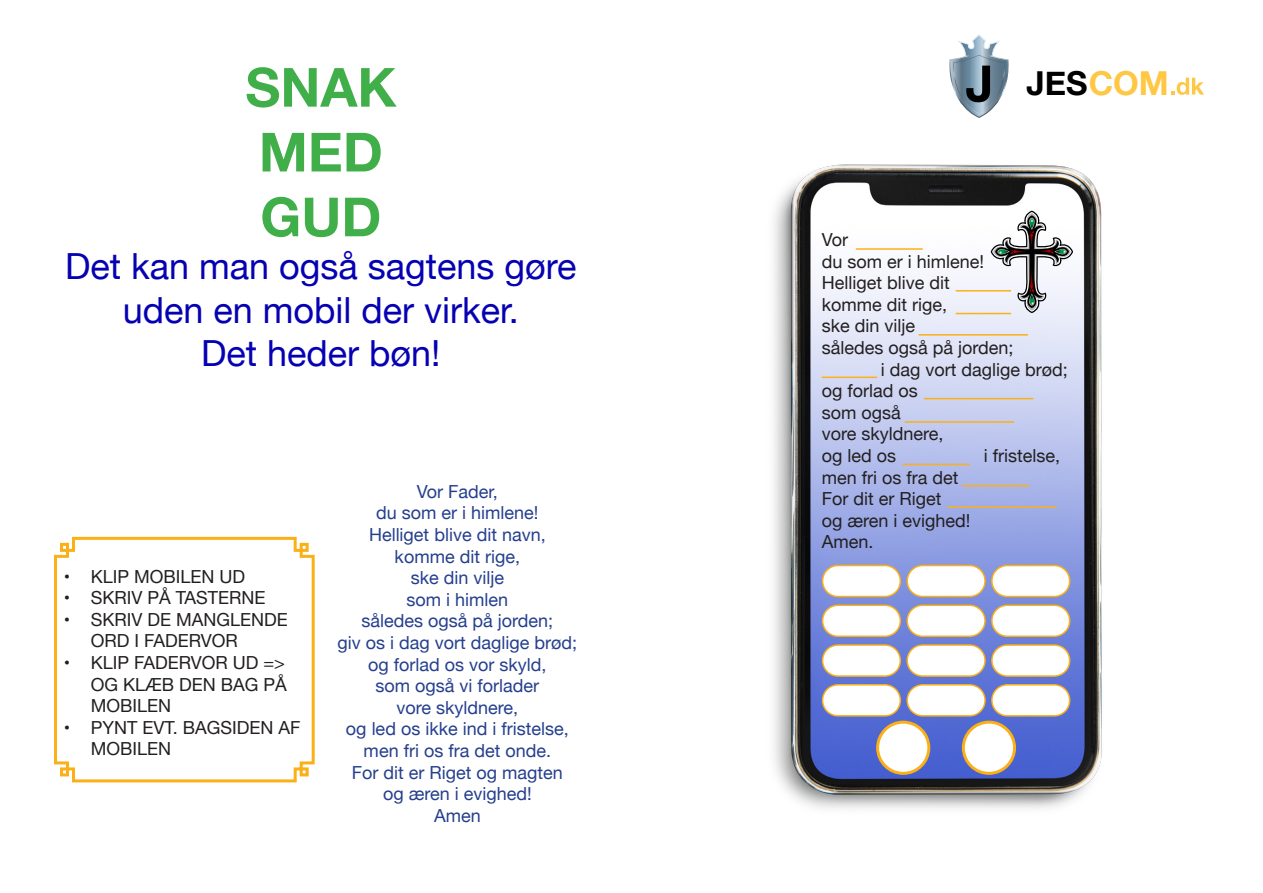
<style>
.page{position:relative;width:1263px;height:893px;background:#fff}
.page>*{position:absolute;margin:0;border:0;box-sizing:border-box;transform-origin:0 0}
.t1{font:700 54px "Helvetica Neue";color:#40ae49}
.t2{font:36px/43.2px "Helvetica Neue";color:#0600b3;text-align:center}
.t3{font:700 33px "Helvetica Neue";color:#000}
.t4{font:18px/21.6px "Helvetica Neue";color:#231f20}
.t5{font:18px "Helvetica Neue";color:#253f8e}
.s1{font-size:50.25px}
.s2{color:#fec744}
</style>
<div class="page">
<img style="left:773px;top:164px;width:329px;height:645px">
<svg style="left:54px;top:536px;width:261px;height:247px"></svg>
<div style="left:907px;top:565px;width:78px;height:31px;background:#fff;border-radius:16px"></div>
<div style="left:906px;top:565px;width:80px;height:32px;border:2px solid #fbb018;border-radius:16px"></div>
<div style="left:907px;top:605px;width:78px;height:31px;background:#fff;border-radius:16px"></div>
<div style="left:906px;top:604px;width:80px;height:33px;border:2px solid #fbb018;border-radius:16px"></div>
<div style="left:907px;top:645px;width:78px;height:31px;background:#fff;border-radius:16px"></div>
<div style="left:906px;top:644px;width:80px;height:33px;border:2px solid #fbb018;border-radius:16px"></div>
<div style="left:907px;top:685px;width:78px;height:31px;background:#fff;border-radius:16px"></div>
<div style="left:906px;top:684px;width:80px;height:33px;border:2px solid #fbb018;border-radius:16px"></div>
<div style="left:992px;top:565px;width:78px;height:31px;background:#fff;border-radius:16px"></div>
<div style="left:991px;top:565px;width:79px;height:32px;border:2px solid #fbb018;border-radius:16px"></div>
<div style="left:992px;top:605px;width:78px;height:31px;background:#fff;border-radius:16px"></div>
<div style="left:991px;top:604px;width:79px;height:33px;border:2px solid #fbb018;border-radius:16px"></div>
<div style="left:992px;top:645px;width:78px;height:31px;background:#fff;border-radius:16px"></div>
<div style="left:991px;top:644px;width:79px;height:33px;border:2px solid #fbb018;border-radius:16px"></div>
<div style="left:992px;top:685px;width:78px;height:31px;background:#fff;border-radius:16px"></div>
<div style="left:991px;top:684px;width:79px;height:33px;border:2px solid #fbb018;border-radius:16px"></div>
<div style="left:822px;top:565px;width:78px;height:31px;background:#fff;border-radius:16px"></div>
<div style="left:822px;top:565px;width:79px;height:32px;border:2px solid #fbb018;border-radius:16px"></div>
<div style="left:822px;top:605px;width:78px;height:31px;background:#fff;border-radius:16px"></div>
<div style="left:822px;top:604px;width:79px;height:33px;border:2px solid #fbb018;border-radius:16px"></div>
<div style="left:822px;top:645px;width:78px;height:31px;background:#fff;border-radius:16px"></div>
<div style="left:822px;top:644px;width:79px;height:33px;border:2px solid #fbb018;border-radius:16px"></div>
<div style="left:822px;top:685px;width:78px;height:31px;background:#fff;border-radius:16px"></div>
<div style="left:822px;top:684px;width:79px;height:33px;border:2px solid #fbb018;border-radius:16px"></div>
<div style="left:877px;top:722px;width:52px;height:51px;background:#fff;border-radius:50%"></div>
<div style="left:876px;top:721px;width:54px;height:54px;border:3px solid #fbb018;border-radius:50%"></div>
<div style="left:963px;top:722px;width:51px;height:51px;background:#fff;border-radius:50%"></div>
<div style="left:962px;top:721px;width:54px;height:54px;border:3px solid #fbb018;border-radius:50%"></div>
<svg style="left:991px;top:211px;width:82px;height:102px"></svg>
<svg style="left:1013px;top:250px;width:15px;height:3px"></svg>
<hr style="left:856px;top:248px;width:67px;height:2px;background:#fbb018">
<hr style="left:902px;top:464px;width:67px;height:1px;background:#fbb018">
<hr style="left:962px;top:485px;width:67px;height:1px;background:#fbb018">
<hr style="left:918px;top:334px;width:110px;height:2px;background:#fbb018">
<hr style="left:924px;top:398px;width:109px;height:1px;background:#fbb018">
<hr style="left:905px;top:421px;width:109px;height:2px;background:#fbb018">
<hr style="left:947px;top:506px;width:110px;height:2px;background:#fbb018">
<hr style="left:956px;top:290px;width:55px;height:2px;background:#fbb018">
<hr style="left:822px;top:377px;width:55px;height:1px;background:#fbb018">
<hr style="left:956px;top:313px;width:55px;height:1px;background:#fbb018">
<svg style="left:949px;top:34px;width:60px;height:84px"></svg>
<svg style="left:1171px;top:78px;width:33px;height:17px"></svg>
<p class="t1" style="left:245px;top:45px;width:153px">SNAK</p>
<p class="t1" style="left:259px;top:110px;width:125px">MED</p>
<p class="t1" style="left:260px;top:175px;width:123px">GUD</p>
<p class="t2" style="left:65px;top:247px;width:513px">Det kan man også sagtens gøre uden en mobil der virker.</p>
<p class="t2" style="left:201px;top:334px;width:241px">Det heder bøn!</p>
<p class="t4" style="left:64px;top:566px;width:183px">• KLIP MOBILEN UD</p>
<p class="t4" style="left:64px;top:588px;width:203px">• SKRIV PÅ TASTERNE</p>
<p class="t4" style="left:91px;top:610px;width:199px;text-indent:-27px">• SKRIV DE MANGLENDE<br>ORD I FADERVOR</p>
<p class="t4" style="left:91px;top:653px;width:198px;text-align:justify;text-indent:-27px">• KLIP FADERVOR UD =&gt; OG KLÆB DEN BAG PÅ MOBILEN</p>
<p class="t4" style="left:91px;top:718px;width:211px;text-indent:-27px">• PYNT EVT. BAGSIDEN AF<br>MOBILEN</p>
<p class="t5" style="left:417px;top:478px;width:83px">Vor Fader,</p>
<p class="t5" style="left:376px;top:500px;width:164px">du som er i himlene!</p>
<p class="t5" style="left:369px;top:522px;width:178px">Helliget blive dit navn,</p>
<p class="t5" style="left:395px;top:543px;width:127px">komme dit rige,</p>
<p class="t5" style="left:411px;top:565px;width:95px">ske din vilje</p>
<p class="t5" style="left:406px;top:586px;width:103px">som i himlen</p>
<p class="t5" style="left:361px;top:608px;width:193px">således også på jorden;</p>
<p class="t5" style="left:337px;top:630px;width:241px">giv os i dag vort daglige brød;</p>
<p class="t5" style="left:368px;top:651px;width:180px">og forlad os vor skyld,</p>
<p class="t5" style="left:375px;top:673px;width:165px">som også vi forlader</p>
<p class="t5" style="left:396px;top:694px;width:123px">vore skyldnere,</p>
<p class="t5" style="left:346px;top:716px;width:224px">og led os ikke ind i fristelse,</p>
<p class="t5" style="left:364px;top:738px;width:189px">men fri os fra det onde.</p>
<p class="t5" style="left:352px;top:759px;width:213px">For dit er Riget og magten</p>
<p class="t5" style="left:383px;top:781px;width:150px">og æren i evighed!</p>
<p class="t5" style="left:434px;top:802px;width:48px">Amen</p>
<p class="t3" style="left:965px;top:57px;width:205px"><span class="s1">J</span> JES<span class="s2">COM</span></p>
<p class="t4" style="left:822px;top:230px;width:28px">Vor</p>
<p class="t4" style="left:822px;top:251px;width:164px">du som er i himlene!</p>
<p class="t4" style="left:822px;top:273px;width:129px">Helliget blive dit</p>
<p class="t4" style="left:822px;top:295px;width:127px">komme dit rige,</p>
<p class="t4" style="left:822px;top:316px;width:95px">ske din vilje</p>
<p class="t4" style="left:822px;top:338px;width:193px">således også på jorden;</p>
<p class="t4" style="left:881px;top:359px;width:189px">i dag vort daglige brød;</p>
<p class="t4" style="left:822px;top:381px;width:97px">og forlad os</p>
<p class="t4" style="left:822px;top:403px;width:81px">som også</p>
<p class="t4" style="left:822px;top:424px;width:123px">vore skyldnere,</p>
<p class="t4" style="left:822px;top:446px;width:76px">og led os</p>
<p class="t4" style="left:984px;top:446px;width:78px">i fristelse,</p>
<p class="t4" style="left:822px;top:467px;width:138px">men fri os fra det</p>
<p class="t4" style="left:822px;top:489px;width:121px">For dit er Riget</p>
<p class="t4" style="left:822px;top:511px;width:150px">og æren i evighed!</p>
<p class="t4" style="left:822px;top:532px;width:53px">Amen.</p>
</div>
